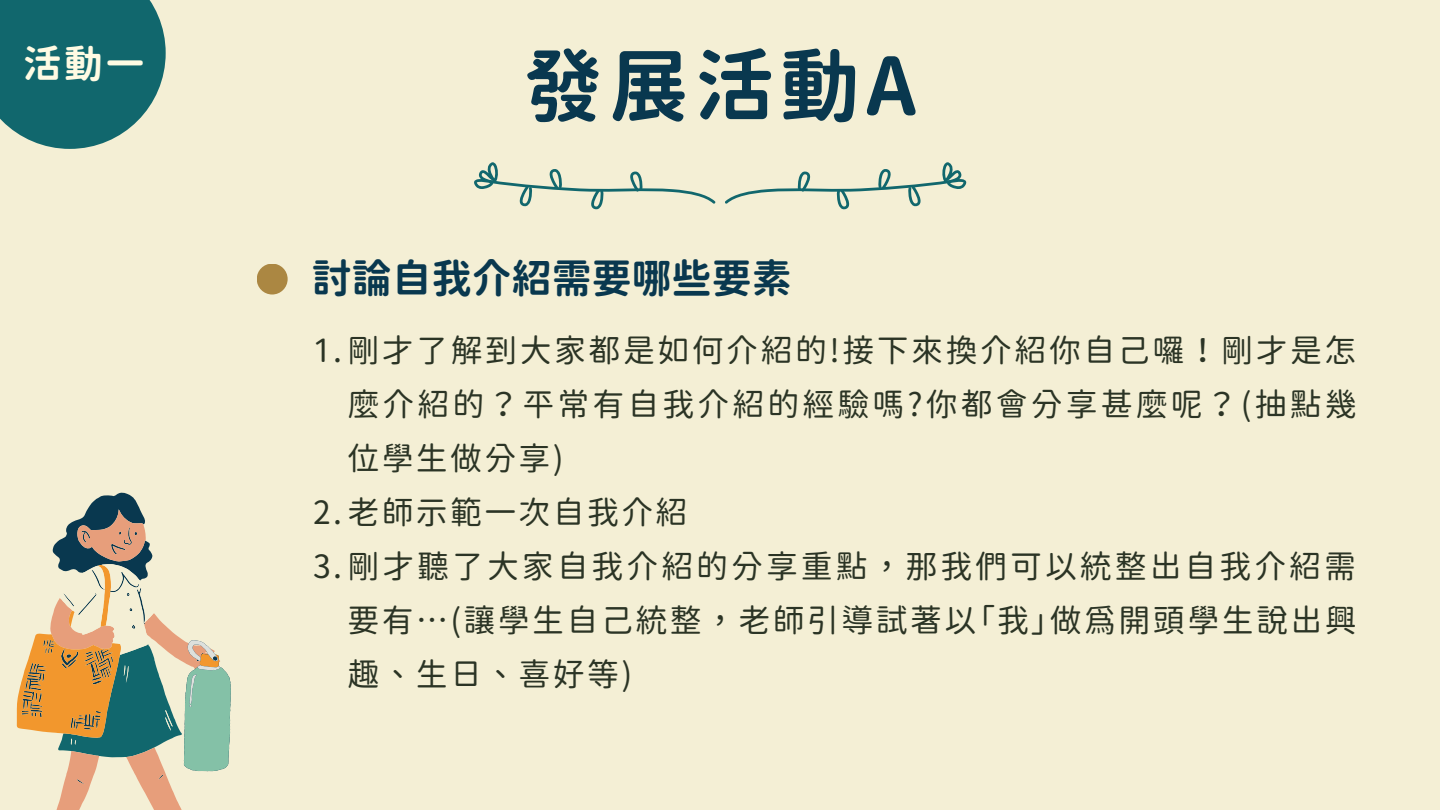
<style>
.page{position:relative;width:1440px;height:810px;background:#f4efd5}
.page>*{position:absolute;margin:0;border:0;box-sizing:border-box;transform-origin:0 0}
.t1{font:80px "Gen Sen Rounded TW B";letter-spacing:.07em;color:#09384f}
.t2{font:40px "Gen Sen Rounded TW B";color:#09384f}
.t3{font:38.8px "Gen Sen Rounded TW B";color:#fffbe3}
.t4{font:32px/54px "Gen Sen Rounded TW R";letter-spacing:.075em;color:#2b3425;text-align:justify}
</style>
<div class="page">
<svg style="left:474px;top:162px;width:242px;height:47px"></svg>
<svg style="left:725px;top:162px;width:242px;height:47px"></svg>
<svg style="left:87px;top:492px;width:53px;height:17px"></svg>
<svg style="left:52px;top:509px;width:130px;height:301px"></svg>
<svg style="left:17px;top:564px;width:214px;height:208px"></svg>
<div style="left:257px;top:264px;width:31px;height:31px;background:#ab8742;border-radius:50%"></div>
<svg style="left:0;top:0;width:166px;height:149px;background:#2b7779"></svg>
<p class="t3" style="left:23px;top:44px;width:123px">活動一</p>
<p class="t1" style="left:523px;top:45px;width:395px">發展活動A</p>
<p class="t2" style="left:312px;top:258px;width:481px">討論自我介紹需要哪些要素</p>
<p class="t4" style="left:348px;top:323px;width:1011px;text-indent:-34px">1.剛才了解到大家都是如何介紹的!接下來換介紹你自己囉！剛才是怎麼介紹的？平常有自我介紹的經驗嗎?你都會分享甚麼呢？(抽點幾位學生做分享)</p>
<p class="t4" style="left:313px;top:485px;width:376px">2.老師示範一次自我介紹</p>
<p class="t4" style="left:348px;top:539px;width:1011px;text-indent:-34px">3.剛才聽了大家自我介紹的分享重點，那我們可以統整出自我介紹需要有…(讓學生自己統整，老師引導試著以「我」做為開頭學生說出興趣、生日、喜好等)</p>
</div>
